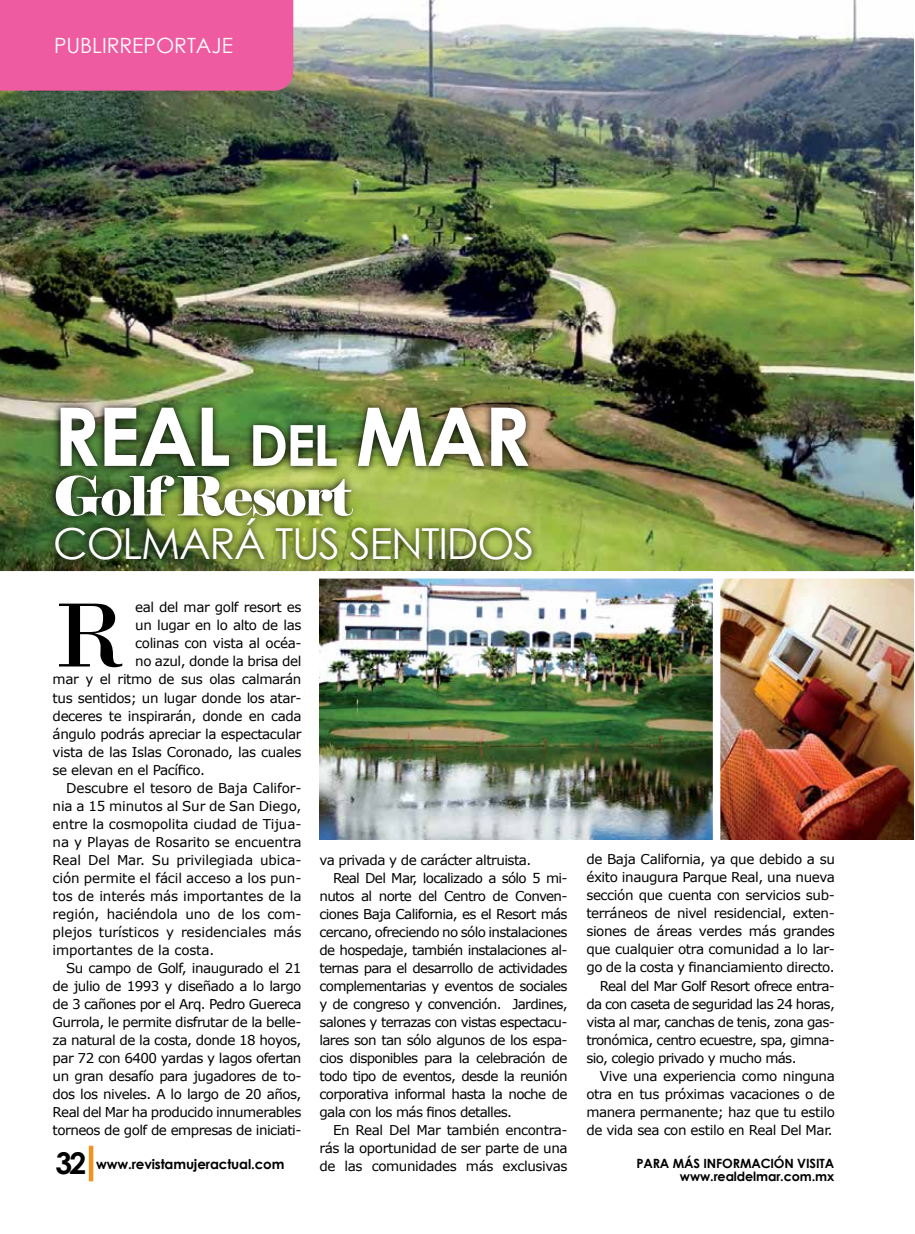
<style>
.page{position:relative;width:915px;height:1234px;background:#fff}
.page>*{position:absolute;margin:0;border:0;box-sizing:border-box;transform-origin:0 0}
.t1{font:96px "Bodoni";color:#000}
.t2{font:700 81px "Century Gothic";letter-spacing:-.03em;color:#fff}
.t3{font:54px "Elephant";letter-spacing:-.03em;color:#fff}
.t4{font:42.75px "Century Gothic";letter-spacing:-.03em;color:#fff}
.t5{font:700 30px "Century Gothic";color:#000}
.t6{font:21px "Century Gothic";color:#fff}
.t7{font:13.5px "Verdana";letter-spacing:-.04em;color:#000}
.t8{font:13.5px "Verdana";letter-spacing:-.01em;color:#000}
.t9{font:700 13.5px "Century Gothic";letter-spacing:-.01em;color:#000}
.t10{font:700 12.75px/13.5px "Century Gothic";letter-spacing:-.01em;color:#000;text-align:right}
.s1{font-size:56.7px}
</style>
<div class="page">
<img style="left:0;top:0;width:914px;height:571px">
<img style="left:47px;top:399px;width:492px;height:168px">
<img style="left:320px;top:578px;width:392px;height:260px">
<img style="left:720px;top:578px;width:194px;height:260px">
<hr style="left:89px;top:1145px;width:4px;height:35px;background:#f29220">
<div style="left:0;top:0;width:293px;height:91px;background:#ef5ba1"></div>
<h3 class="t6" style="left:54px;top:31px;width:180px">PUBLIRREPORTAJE</h3>
<h2 class="t2" style="left:53px;top:375px;width:479px">REAL <span class="s1">del</span> MAR</h2>
<h3 class="t3" style="left:53px;top:462px;width:300px">Golf Resort</h3>
<h3 class="t4" style="left:53px;top:513px;width:482px">COLMARÁ TUS SENTIDOS</h3>
<h1 class="t1" style="left:53px;top:578px;width:74px">R</h1>
<p class="t7" style="left:135px;top:598px;width:168px">eal del mar golf resort es</p>
<p class="t7" style="left:135px;top:616px;width:168px">un lugar en lo alto de las</p>
<p class="t7" style="left:135px;top:634px;width:168px">colinas con vista al océa-</p>
<p class="t7" style="left:135px;top:652px;width:168px">no azul, donde la brisa del</p>
<p class="t7" style="left:53px;top:670px;width:250px">mar y el ritmo de sus olas calmarán</p>
<p class="t7" style="left:53px;top:688px;width:250px">tus sentidos; un lugar donde los atar-</p>
<p class="t7" style="left:53px;top:706px;width:250px">deceres te inspirarán, donde en cada</p>
<p class="t7" style="left:53px;top:724px;width:250px">ángulo podrás apreciar la espectacular</p>
<p class="t7" style="left:53px;top:742px;width:250px">vista de las Islas Coronado, las cuales</p>
<p class="t7" style="left:53px;top:760px;width:154px">se elevan en el Pacífico.</p>
<p class="t8" style="left:66px;top:778px;width:237px">Descubre el tesoro de Baja Califor-</p>
<p class="t8" style="left:53px;top:796px;width:250px">nia a 15 minutos al Sur de San Diego,</p>
<p class="t8" style="left:53px;top:814px;width:250px">entre la cosmopolita ciudad de Tijua-</p>
<p class="t8" style="left:53px;top:832px;width:250px">na y Playas de Rosarito se encuentra</p>
<p class="t8" style="left:53px;top:850px;width:250px">Real Del Mar. Su privilegiada ubica-</p>
<p class="t8" style="left:53px;top:868px;width:250px">ción permite el fácil acceso a los pun-</p>
<p class="t8" style="left:53px;top:886px;width:250px">tos de interés más importantes de la</p>
<p class="t8" style="left:53px;top:904px;width:250px">región, haciéndola uno de los com-</p>
<p class="t8" style="left:53px;top:922px;width:250px">plejos turísticos y residenciales más</p>
<p class="t8" style="left:53px;top:940px;width:163px">importantes de la costa.</p>
<p class="t7" style="left:66px;top:958px;width:237px">Su campo de Golf, inaugurado el 21</p>
<p class="t7" style="left:53px;top:976px;width:250px">de julio de 1993 y diseñado a lo largo</p>
<p class="t7" style="left:53px;top:994px;width:250px">de 3 cañones por el Arq. Pedro Guereca</p>
<p class="t7" style="left:53px;top:1012px;width:250px">Gurrola, le permite disfrutar de la belle-</p>
<p class="t7" style="left:53px;top:1030px;width:250px">za natural de la costa, donde 18 hoyos,</p>
<p class="t7" style="left:53px;top:1048px;width:250px">par 72 con 6400 yardas y lagos ofertan</p>
<p class="t7" style="left:53px;top:1066px;width:250px">un gran desafío para jugadores de to-</p>
<p class="t7" style="left:53px;top:1084px;width:250px">dos los niveles. A lo largo de 20 años,</p>
<p class="t7" style="left:53px;top:1102px;width:250px">Real del Mar ha producido innumerables</p>
<p class="t7" style="left:53px;top:1120px;width:250px">torneos de golf de empresas de iniciati-</p>
<h3 class="t5" style="left:55px;top:1140px;width:32px">32</h3>
<p class="t9" style="left:96px;top:1153px;width:190px">www.revistamujeractual.com</p>
<p class="t7" style="left:319px;top:850px;width:213px">va privada y de carácter altruista.</p>
<p class="t7" style="left:333px;top:868px;width:236px">Real Del Mar, localizado a sólo 5 mi-</p>
<p class="t7" style="left:319px;top:886px;width:249px">nutos al norte del Centro de Conven-</p>
<p class="t7" style="left:319px;top:904px;width:249px">ciones Baja California, es el Resort más</p>
<p class="t7" style="left:319px;top:922px;width:249px">cercano, ofreciendo no sólo instalaciones</p>
<p class="t7" style="left:319px;top:940px;width:249px">de hospedaje, también instalaciones al-</p>
<p class="t7" style="left:319px;top:958px;width:249px">ternas para el desarrollo de actividades</p>
<p class="t7" style="left:319px;top:976px;width:249px">complementarias y eventos de sociales</p>
<p class="t7" style="left:319px;top:994px;width:249px">y de congreso y convención. Jardines,</p>
<p class="t7" style="left:319px;top:1012px;width:249px">salones y terrazas con vistas espectacu-</p>
<p class="t7" style="left:319px;top:1030px;width:249px">lares son tan sólo algunos de los espa-</p>
<p class="t7" style="left:319px;top:1048px;width:249px">cios disponibles para la celebración de</p>
<p class="t7" style="left:319px;top:1066px;width:249px">todo tipo de eventos, desde la reunión</p>
<p class="t7" style="left:319px;top:1084px;width:249px">corporativa informal hasta la noche de</p>
<p class="t7" style="left:319px;top:1102px;width:194px">gala con los más finos detalles.</p>
<p class="t7" style="left:333px;top:1120px;width:236px">En Real Del Mar también encontra-</p>
<p class="t7" style="left:319px;top:1138px;width:249px">rás la oportunidad de ser parte de una</p>
<p class="t7" style="left:319px;top:1156px;width:249px">de las comunidades más exclusivas</p>
<p class="t7" style="left:586px;top:850px;width:250px">de Baja California, ya que debido a su</p>
<p class="t7" style="left:586px;top:868px;width:250px">éxito inaugura Parque Real, una nueva</p>
<p class="t7" style="left:586px;top:886px;width:250px">sección que cuenta con servicios sub-</p>
<p class="t7" style="left:586px;top:904px;width:250px">terráneos de nivel residencial, exten-</p>
<p class="t7" style="left:586px;top:922px;width:250px">siones de áreas verdes más grandes</p>
<p class="t7" style="left:586px;top:940px;width:250px">que cualquier otra comunidad a lo lar-</p>
<p class="t7" style="left:586px;top:958px;width:250px">go de la costa y financiamiento directo.</p>
<p class="t7" style="left:599px;top:976px;width:236px">Real del Mar Golf Resort ofrece entra-</p>
<p class="t7" style="left:586px;top:994px;width:250px">da con caseta de seguridad las 24 horas,</p>
<p class="t7" style="left:586px;top:1012px;width:250px">vista al mar, canchas de tenis, zona gas-</p>
<p class="t7" style="left:586px;top:1030px;width:250px">tronómica, centro ecuestre, spa, gimna-</p>
<p class="t7" style="left:586px;top:1048px;width:212px">sio, colegio privado y mucho más.</p>
<p class="t7" style="left:599px;top:1066px;width:236px">Vive una experiencia como ninguna</p>
<p class="t7" style="left:586px;top:1084px;width:250px">otra en tus próximas vacaciones o de</p>
<p class="t7" style="left:586px;top:1102px;width:250px">manera permanente; haz que tu estilo</p>
<p class="t7" style="left:586px;top:1120px;width:248px">de vida sea con estilo en Real Del Mar.</p>
<p class="t10" style="left:636px;top:1155px;width:199px">PARA MÁS INFORMACIÓN VISITA www.realdelmar.com.mx</p>
</div>
